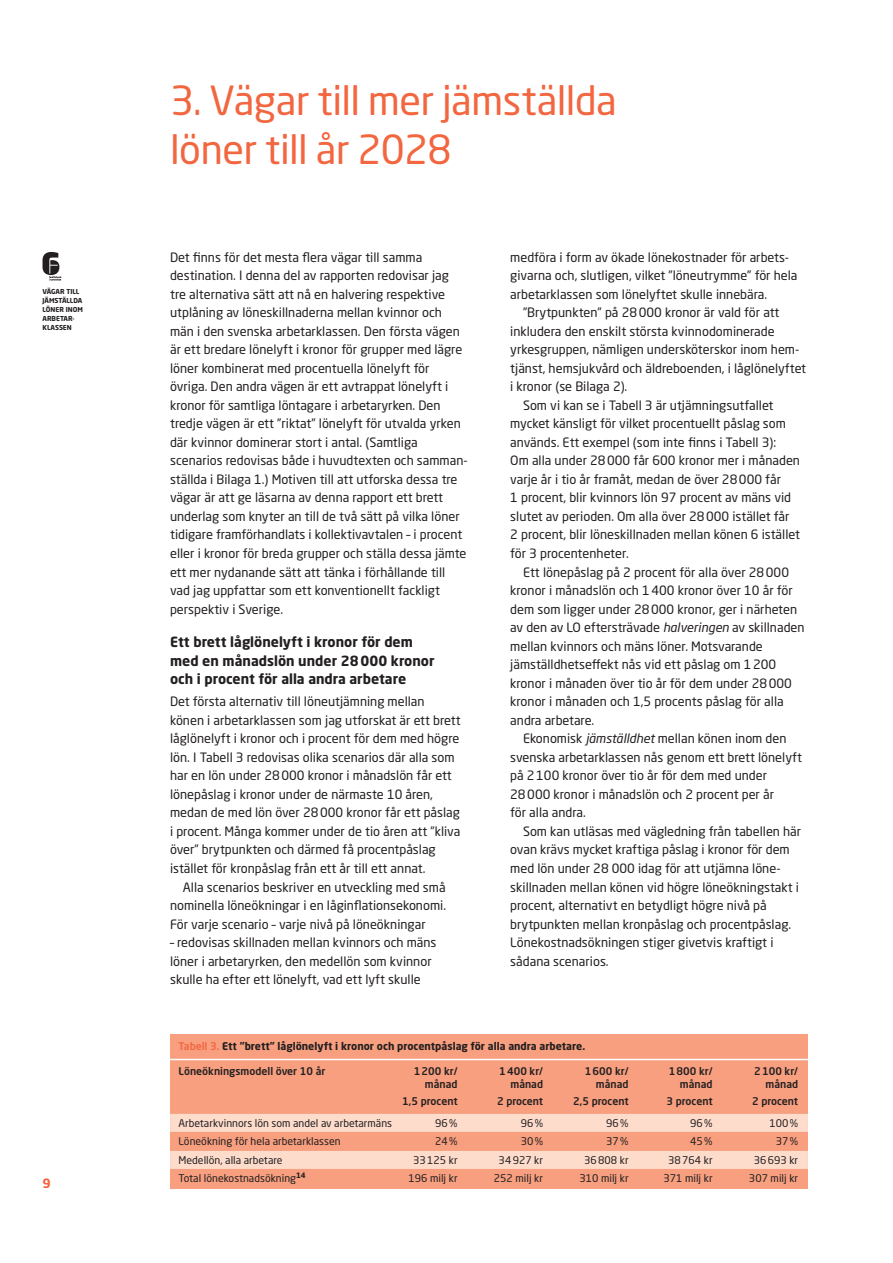
<style>
.page{position:relative;width:893px;height:1263px;background:#fff}
.page>*{position:absolute;margin:0;border:0;box-sizing:border-box;transform-origin:0 0}
.Kapitelrubrik{font:39.75px/48.3px "Neo Sans Pro";letter-spacing:-.015em;color:#f26640}
.Mellanrubrik{font:700 13.8px/18.5px "Neo Sans Pro";color:#231f20}
.Brödtext{font:12.75px/18.5px "Neo Sans Pro";color:#231f20}
.Brödtext_utan_indrag{font:12.75px/18.5px "Neo Sans Pro";color:#231f20}
.t1{font:700 12.75px "Neo Sans Pro";color:#f26640}
.t2{font:10.5px "Neo Sans Pro";color:#231f20}
.t3{font:500 10.5px "Neo Sans Pro";color:#231f20}
.t4{font:700 10.5px "Neo Sans Pro";color:#231f20}
.t5{font:700 6.75px/9px "Neo Sans Pro";color:#231f20}
.s1{font-style:italic}
.s2{font-weight:500;color:#f26640}
</style>
<div class="page">
<svg style="left:43px;top:252px;width:18px;height:28px"></svg>
<div style="left:170px;top:1034px;width:638px;height:154px;background:#f79f7f"></div>
<hr style="left:170px;top:1059px;width:642px;height:1px;background:#fff">
<div style="left:170px;top:1114px;width:638px;height:18px;background:#fddccc"></div>
<div style="left:170px;top:1151px;width:638px;height:18px;background:#fddccc"></div>
<p class="t5" style="left:43px;top:287px;width:42px">VÄGAR TILL<br>JÄMSTÄLLDA<br>LÖNER INOM<br>ARBETAR-<br>KLASSEN</p>
<p class="t1" style="left:43px;top:1175px;width:10px">9</p>
<p class="Kapitelrubrik" style="left:170px;top:76px;width:448px">3. Vägar till mer jämställda löner till år 2028</p>
<p class="Brödtext_utan_indrag" style="left:170px;top:247px;width:299px">Det finns för det mesta flera vägar till samma destination. I denna del av rapporten redovisar jag tre alternativa sätt att nå en halvering respektive utplåning av löneskillnaderna mellan kvinnor och män i den svenska arbetarklassen. Den första vägen är ett bredare lönelyft i kronor för grupper med lägre löner kombinerat med procentuella lönelyft för övriga. Den andra vägen är ett avtrappat lönelyft i kronor för samtliga löntagare i arbetaryrken. Den tredje vägen är ett ”riktat” lönelyft för utvalda yrken där kvinnor dominerar stort i antal. (Samtliga scenarios redovisas både i huvudtexten och samman&shy;ställda i Bilaga 1.) Motiven till att utforska dessa tre vägar är att ge läsarna av denna rapport ett brett underlag som knyter an till de två sätt på vilka löner tidigare framförhandlats i kollektivavtalen – i procent eller i kronor för breda grupper och ställa dessa jämte ett mer nydanande sätt att tänka i förhållande till vad jag uppfattar som ett konventionellt fackligt perspektiv i Sverige.</p>
<p class="Mellanrubrik" style="left:170px;top:632px;width:266px">Ett brett låglönelyft i kronor för dem med en månadslön under 28000 kronor och i procent för alla andra arbetare</p>
<p class="Brödtext_utan_indrag" style="left:170px;top:692px;width:292px">Det första alternativ till löneutjämning mellan könen i arbetarklassen som jag utforskat är ett brett låglönelyft i kronor och i procent för dem med högre lön. I Tabell 3 redovisas olika scenarios där alla som har en lön under 28000 kronor i månadslön får ett lönepåslag i kronor under de närmaste 10 åren, medan de med lön över 28000 kronor får ett påslag i procent. Många kommer under de tio åren att ”kliva över” brytpunkten och därmed få procentpåslag istället för kronpåslag från ett år till ett annat.</p>
<p class="Brödtext" style="left:170px;top:877px;width:277px;text-align:justify;text-indent:13px">Alla scenarios beskriver en utveckling med små nominella löneökningar i en låginflationsekonomi.<br>För varje scenario – varje nivå på löneökningar</p>
<p class="Brödtext" style="left:170px;top:933px;width:268px">– redovisas skillnaden mellan kvinnors och mäns löner i arbetaryrken, den medellön som kvinnor skulle ha efter ett lönelyft, vad ett lyft skulle</p>
<p class="Brödtext" style="left:510px;top:247px;width:289px">medföra i form av ökade lönekostnader för arbets&shy;givarna och, slutligen, vilket ”löneutrymme” för hela arbetarklassen som lönelyftet skulle innebära.</p>
<p class="Brödtext" style="left:510px;top:303px;width:297px;text-indent:13px">”Brytpunkten” på 28000 kronor är vald för att inkludera den enskilt största kvinnodominerade yrkesgruppen, nämligen undersköterskor inom hem&shy;tjänst, hemsjukvård och äldreboenden, i låglönelyftet i kronor (se Bilaga 2).</p>
<p class="Brödtext" style="left:510px;top:396px;width:291px;text-indent:13px">Som vi kan se i Tabell 3 är utjämningsutfallet mycket känsligt för vilket procentuellt påslag som används. Ett exempel (som inte finns i Tabell 3):<br>Om alla under 28000 får 600 kronor mer i månaden varje år i tio år framåt, medan de över 28000 får<br>1 procent, blir kvinnors lön 97 procent av mäns vid slutet av perioden. Om alla över 28000 istället får 2 procent, blir löneskillnaden mellan könen 6 istället för 3 procentenheter.</p>
<p class="Brödtext" style="left:510px;top:562px;width:296px;text-indent:13px">Ett lönepåslag på 2 procent för alla över 28000 kronor i månadslön och 1400 kronor över 10 år för dem som ligger under 28000 kronor, ger i närheten av den av LO eftersträvade <span class="s1">halveringen</span> av skillnaden mellan kvinnors och mäns löner. Motsvarande jämställdhetseffekt nås vid ett påslag om 1200 kronor i månaden över tio år för dem under 28000 kronor i månaden och 1,5 procents påslag för alla andra arbetare.</p>
<p class="Brödtext" style="left:510px;top:729px;width:293px;text-indent:13px">Ekonomisk <span class="s1">jämställdhet</span> mellan könen inom den svenska arbetarklassen nås genom ett brett lönelyft på 2100 kronor över tio år för dem med under 28000 kronor i månadslön och 2 procent per år<br>för alla andra.</p>
<p class="Brödtext" style="left:510px;top:822px;width:292px;text-indent:13px">Som kan utläsas med vägledning från tabellen här ovan krävs mycket kraftiga påslag i kronor för dem med lön under 28 000 idag för att utjämna löne&shy;skillnaden mellan könen vid högre löneökningstakt i procent, alternativt en betydligt högre nivå på brytpunkten mellan kronpåslag och procentpåslag.<br>Lönekostnadsökningen stiger givetvis kraftigt i sådana scenarios.</p>
<p class="t4" style="left:179px;top:1039px;width:408px"><span class="s2">Tabell 3.</span> Ett ”brett” låglönelyft i kronor och procentpåslag för alla andra arbetare.</p>
<p class="t3" style="left:179px;top:1065px;width:148px">Löneökningsmodell över 10 år</p>
<p class="t3" style="left:414px;top:1065px;width:45px">1200 kr/</p>
<p class="t3" style="left:499px;top:1065px;width:45px">1400 kr/</p>
<p class="t3" style="left:585px;top:1065px;width:45px">1600 kr/</p>
<p class="t3" style="left:669px;top:1065px;width:45px">1800 kr/</p>
<p class="t3" style="left:754px;top:1065px;width:45px">2100 kr/</p>
<p class="t3" style="left:425px;top:1077px;width:34px">månad</p>
<p class="t3" style="left:510px;top:1077px;width:34px">månad</p>
<p class="t3" style="left:596px;top:1077px;width:34px">månad</p>
<p class="t3" style="left:680px;top:1077px;width:34px">månad</p>
<p class="t3" style="left:765px;top:1077px;width:34px">månad</p>
<p class="t3" style="left:402px;top:1094px;width:57px">1,5 procent</p>
<p class="t3" style="left:497px;top:1094px;width:48px">2 procent</p>
<p class="t3" style="left:573px;top:1094px;width:57px">2,5 procent</p>
<p class="t3" style="left:667px;top:1094px;width:48px">3 procent</p>
<p class="t3" style="left:752px;top:1094px;width:48px">2 procent</p>
<p class="t2" style="left:179px;top:1116px;width:215px">Arbetarkvinnors lön som andel av arbetarmäns</p>
<p class="t2" style="left:435px;top:1116px;width:24px">96%</p>
<p class="t2" style="left:521px;top:1116px;width:24px">96%</p>
<p class="t2" style="left:606px;top:1116px;width:24px">96%</p>
<p class="t2" style="left:690px;top:1116px;width:24px">96%</p>
<p class="t2" style="left:769px;top:1116px;width:30px">100%</p>
<p class="t2" style="left:179px;top:1135px;width:163px">Löneökning för hela arbetarklassen</p>
<p class="t2" style="left:435px;top:1135px;width:24px">24%</p>
<p class="t2" style="left:521px;top:1135px;width:24px">30%</p>
<p class="t2" style="left:606px;top:1135px;width:24px">37%</p>
<p class="t2" style="left:690px;top:1135px;width:24px">45%</p>
<p class="t2" style="left:776px;top:1135px;width:24px">37%</p>
<p class="t2" style="left:179px;top:1153px;width:105px">Medellön, alla arbetare</p>
<p class="t2" style="left:413px;top:1153px;width:46px">33125 kr</p>
<p class="t2" style="left:499px;top:1153px;width:46px">34927 kr</p>
<p class="t2" style="left:584px;top:1153px;width:46px">36808 kr</p>
<p class="t2" style="left:668px;top:1153px;width:46px">38764 kr</p>
<p class="t2" style="left:754px;top:1153px;width:46px">36693 kr</p>
<p class="t2" style="left:179px;top:1172px;width:129px">Total lönekostnadsökning<sup>14</sup></p>
<p class="t2" style="left:408px;top:1172px;width:51px">196 milj kr</p>
<p class="t2" style="left:494px;top:1172px;width:51px">252 milj kr</p>
<p class="t2" style="left:579px;top:1172px;width:51px">310 milj kr</p>
<p class="t2" style="left:663px;top:1172px;width:51px">371 milj kr</p>
<p class="t2" style="left:749px;top:1172px;width:51px">307 milj kr</p>
</div>
